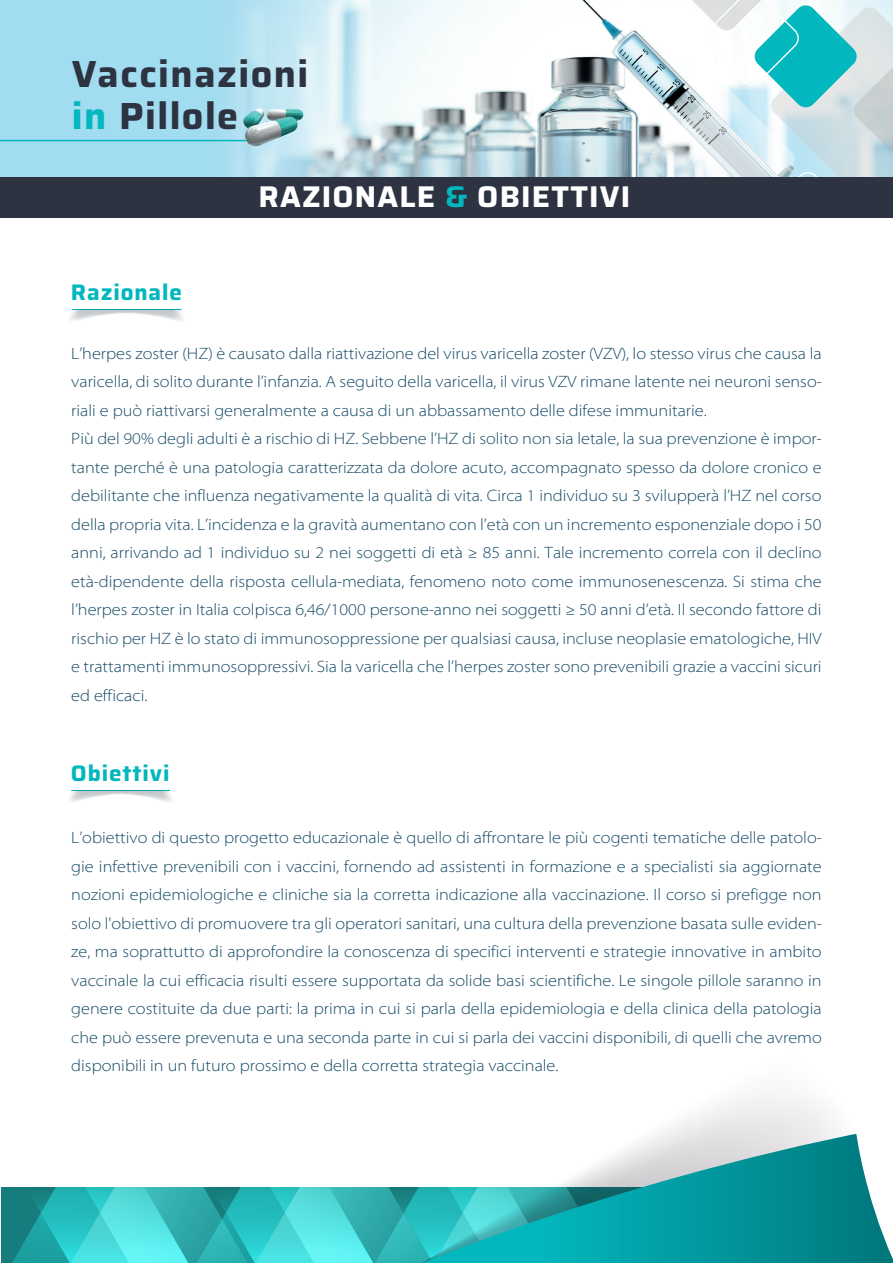
<style>
.page{position:relative;width:893px;height:1263px;background:#fff}
.page>*{position:absolute;margin:0;border:0;box-sizing:border-box;transform-origin:0 0}
.t1{font:700 37.8px/42px "Saira";letter-spacing:.04em;color:#2d3341}
.t2{font:700 30px "Saira";letter-spacing:.04em;color:#fff}
.t3{font:700 22.5px "Saira";letter-spacing:.04em;color:#02b7bd}
.t4{font:300 semi-expanded 16.5px/28.5px "Myriad Pro";color:#104663}
.s1{color:#02b7bd}
</style>
<div class="page">
<svg style="left:1px;top:1187px;width:418px;height:76px"></svg>
<svg style="left:419px;top:1094px;width:437px;height:169px"></svg>
<svg style="left:423px;top:1134px;width:470px;height:129px"></svg>
<img style="left:394px;top:0;width:256px;height:178px">
<svg style="left:0;top:0;width:394px;height:178px"></svg>
<svg style="left:650px;top:0;width:243px;height:178px"></svg>
<hr style="left:0;top:140px;width:249px;height:1px;background:#02b7bd">
<img style="left:234px;top:101px;width:74px;height:56px">
<div style="left:0;top:178px;width:893px;height:40px;background:#2d3341"></div>
<svg style="left:70px;top:309px;width:113px;height:12px"></svg>
<svg style="left:69px;top:790px;width:102px;height:12px"></svg>
<h1 class="t1" style="left:72px;top:52px;width:238px">Vaccinazioni <span class="s1">in</span> Pillole</h1>
<h3 class="t3" style="left:71px;top:275px;width:113px">Razionale</h3>
<h2 class="t2" style="left:258px;top:173px;width:373px">RAZIONALE <span class="s1">&amp;</span> OBIETTIVI</h2>
<p class="t4" style="left:71px;top:339px;width:752px">L’herpes zoster (HZ) è causato dalla riattivazione del virus varicella zoster (VZV), lo stesso virus che causa la varicella, di solito durante l’infanzia. A seguito della varicella, il virus VZV rimane latente nei neuroni senso&shy;riali e può riattivarsi generalmente a causa di un abbassamento delle difese immunitarie.<br>Più del 90% degli adulti è a rischio di HZ. Sebbene l’HZ di solito non sia letale, la sua prevenzione è impor&shy;tante perché è una patologia caratterizzata da dolore acuto, accompagnato spesso da dolore cronico e debilitante che influenza negativamente la qualità di vita. Circa 1 individuo su 3 svilupperà l’HZ nel corso della propria vita. L’incidenza e la gravità aumentano con l’età con un incremento esponenziale dopo i 50 anni, arrivando ad 1 individuo su 2 nei soggetti di età ≥ 85 anni. Tale incremento correla con il declino età-dipendente della risposta cellula-mediata, fenomeno noto come immunosenescenza. Si stima che l’herpes zoster in Italia colpisca 6,46/1000 persone-anno nei soggetti ≥ 50 anni d’età. Il secondo fattore di rischio per HZ è lo stato di immunosoppressione per qualsiasi causa, incluse neoplasie ematologiche, HIV e trattamenti immunosoppressivi. Sia la varicella che l’herpes zoster sono prevenibili grazie a vaccini sicuri ed efficaci.</p>
<h3 class="t3" style="left:71px;top:756px;width:100px">Obiettivi</h3>
<p class="t4" style="left:71px;top:824px;width:752px;text-align:justify">L’obiettivo di questo progetto educazionale è quello di affrontare le più cogenti tematiche delle patolo&shy;gie infettive prevenibili con i vaccini, fornendo ad assistenti in formazione e a specialisti sia aggiornate nozioni epidemiologiche e cliniche sia la corretta indicazione alla vaccinazione. Il corso si prefigge non solo l'obiettivo di promuovere tra gli operatori sanitari, una cultura della prevenzione basata sulle eviden&shy;ze, ma soprattutto di approfondire la conoscenza di specifici interventi e strategie innovative in ambito vaccinale la cui efficacia risulti essere supportata da solide basi scientifiche. Le singole pillole saranno in genere costituite da due parti: la prima in cui si parla della epidemiologia e della clinica della patologia che può essere prevenuta e una seconda parte in cui si parla dei vaccini disponibili, di quelli che avremo disponibili in un futuro prossimo e della corretta strategia vaccinale.</p>
</div>
